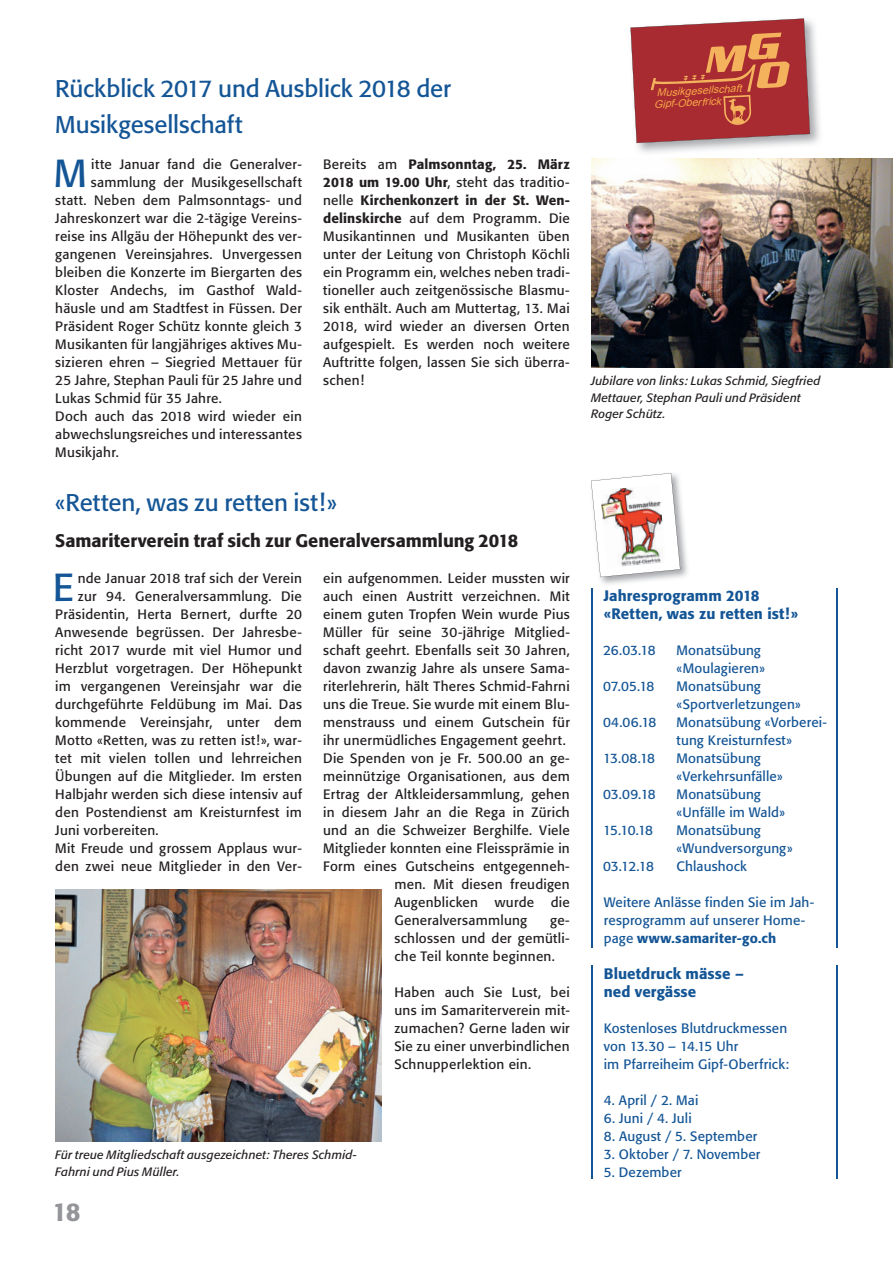
<style>
.page{position:relative;width:893px;height:1263px;background:#fff}
.page>*{position:absolute;margin:0;border:0;box-sizing:border-box;transform-origin:0 0}
.t1{font:38.7px "Formata";color:#145596}
.t2{font:500 25.5px "Formata";color:#939598}
.t3{font:24px/36px "Formata";color:#145596}
.t4{font:500 18px "Formata";color:#231f20}
.t5{font:500 15px/18px "Formata";letter-spacing:.005em;color:#145596}
.t6{font:13.5px/18px "Formata";letter-spacing:.02em;color:#231f20;text-align:justify}
.t7{font:13.5px/18px "Formata";letter-spacing:.01em;color:#145596}
.t8{font:italic 12px/16.5px "Formata";letter-spacing:.015em;color:#231f20}
.t9{font:italic 10.35px/11.6px "Arial";color:#f8a649;scale:1.04 1}
.s1{font-weight:500}
</style>
<div class="page">
<img style="left:636px;top:18px;width:184px;height:135px">
<svg style="left:630px;top:19px;width:180px;height:124px;background:#b54d47"></svg>
<img style="left:591px;top:158px;width:302px;height:209px">
<img style="left:600px;top:493px;width:88px;height:91px">
<svg style="left:591px;top:473px;width:89px;height:104px"></svg>
<img style="left:600px;top:485px;width:66px;height:83px">
<img style="left:55px;top:889px;width:327px;height:252px">
<hr style="left:591px;top:588px;width:2px;height:360px;background:#145596">
<hr style="left:836px;top:588px;width:2px;height:360px;background:#145596">
<hr style="left:591px;top:965px;width:2px;height:213px;background:#145596">
<hr style="left:836px;top:965px;width:2px;height:213px;background:#145596">
<h3 class="t3" style="left:55px;top:71px;width:397px">Rückblick 2017 und Ausblick 2018 der<br>Musikgesellschaft</h3>
<p class="t6" style="left:91px;top:155px;width:212px">itte Januar fand die Generalver-</p>
<p class="t6" style="left:91px;top:173px;width:213px">sammlung der Musikgesellschaft</p>
<p class="t6" style="left:55px;top:191px;width:248px">statt. Neben dem Palmsonntags- und</p>
<p class="t6" style="left:55px;top:209px;width:248px">Jahreskonzert war die 2-tägige Vereins-</p>
<p class="t6" style="left:55px;top:227px;width:248px">reise ins Allgäu der Höhepunkt des ver-</p>
<p class="t6" style="left:55px;top:245px;width:248px">gangenen Vereinsjahres. Unvergessen</p>
<p class="t6" style="left:55px;top:263px;width:248px">bleiben die Konzerte im Biergarten des</p>
<p class="t6" style="left:55px;top:281px;width:248px">Kloster Andechs, im Gasthof Wald-</p>
<p class="t6" style="left:55px;top:299px;width:248px">häusle und am Stadtfest in Füssen. Der</p>
<p class="t6" style="left:55px;top:317px;width:248px">Präsident Roger Schütz konnte gleich 3</p>
<p class="t6" style="left:55px;top:335px;width:248px">Musikanten für langjähriges aktives Mu-</p>
<p class="t6" style="left:55px;top:353px;width:248px">sizieren ehren – Siegried Mettauer für</p>
<p class="t6" style="left:55px;top:371px;width:248px">25 Jahre, Stephan Pauli für 25 Jahre und</p>
<p class="t6" style="left:55px;top:389px;width:168px">Lukas Schmid für 35 Jahre.</p>
<p class="t6" style="left:55px;top:407px;width:248px">Doch auch das 2018 wird wieder ein</p>
<p class="t6" style="left:55px;top:425px;width:248px">abwechslungsreiches und interessantes</p>
<p class="t6" style="left:55px;top:443px;width:65px">Musikjahr.</p>
<p class="t6" style="left:323px;top:155px;width:248px">Bereits am <span class="s1">Palmsonntag, 25. März 2018 um 19.00 Uhr</span>, steht das traditio&shy;nelle <span class="s1">Kirchenkonzert in der St. Wen&shy;delinskirche</span> auf dem Programm. Die Musikantinnen und Musikanten üben unter der Leitung von Christoph Köchli ein Programm ein, welches neben tradi&shy;tioneller auch zeitgenössische Blasmu&shy;sik enthält. Auch am Muttertag, 13. Mai 2018, wird wieder an diversen Orten aufgespielt. Es werden noch weitere Auftritte folgen, lassen Sie sich überra&shy;schen!</p>
<h1 class="t1" style="left:54px;top:150px;width:35px">M</h1>
<h3 class="t3" style="left:55px;top:485px;width:283px">«Retten, was zu retten ist!»</h3>
<h3 class="t4" style="left:55px;top:530px;width:465px">Samariterverein traf sich zur Generalversammlung 2018</h3>
<p class="t6" style="left:78px;top:569px;width:226px">nde Januar 2018 traf sich der Verein</p>
<p class="t6" style="left:78px;top:587px;width:226px">zur 94. Generalversammlung. Die</p>
<p class="t6" style="left:55px;top:605px;width:248px">Präsidentin, Herta Bernert, durfte 20</p>
<p class="t6" style="left:55px;top:623px;width:248px">Anwesende begrüssen. Der Jahresbe-</p>
<p class="t6" style="left:55px;top:641px;width:248px">richt 2017 wurde mit viel Humor und</p>
<p class="t6" style="left:55px;top:659px;width:248px">Herzblut vorgetragen. Der Höhepunkt</p>
<p class="t6" style="left:55px;top:677px;width:248px">im vergangenen Vereinsjahr war die</p>
<p class="t6" style="left:55px;top:695px;width:248px">durchgeführte Feldübung im Mai. Das</p>
<p class="t6" style="left:55px;top:713px;width:248px">kommende Vereinsjahr, unter dem</p>
<p class="t6" style="left:55px;top:731px;width:248px">Motto «Retten, was zu retten ist!», war-</p>
<p class="t6" style="left:55px;top:749px;width:248px">tet mit vielen tollen und lehrreichen</p>
<p class="t6" style="left:55px;top:767px;width:248px">Übungen auf die Mitglieder. Im ersten</p>
<p class="t6" style="left:55px;top:785px;width:248px">Halbjahr werden sich diese intensiv auf</p>
<p class="t6" style="left:55px;top:803px;width:248px">den Postendienst am Kreisturnfest im</p>
<p class="t6" style="left:55px;top:821px;width:105px">Juni vorbereiten.</p>
<p class="t6" style="left:55px;top:839px;width:248px">Mit Freude und grossem Applaus wur-</p>
<p class="t6" style="left:55px;top:857px;width:248px">den zwei neue Mitglieder in den Ver-</p>
<h1 class="t1" style="left:53px;top:564px;width:23px">E</h1>
<p class="t6" style="left:323px;top:569px;width:248px">ein aufgenommen. Leider mussten wir</p>
<p class="t6" style="left:323px;top:587px;width:248px">auch einen Austritt verzeichnen. Mit</p>
<p class="t6" style="left:323px;top:605px;width:248px">einem guten Tropfen Wein wurde Pius</p>
<p class="t6" style="left:323px;top:623px;width:248px">Müller für seine 30-jährige Mitglied-</p>
<p class="t6" style="left:323px;top:641px;width:248px">schaft geehrt. Ebenfalls seit 30 Jahren,</p>
<p class="t6" style="left:323px;top:659px;width:248px">davon zwanzig Jahre als unsere Sama-</p>
<p class="t6" style="left:323px;top:677px;width:248px">riterlehrerin, hält Theres Schmid-Fahrni</p>
<p class="t6" style="left:323px;top:695px;width:248px">uns die Treue. Sie wurde mit einem Blu-</p>
<p class="t6" style="left:323px;top:713px;width:248px">menstrauss und einem Gutschein für</p>
<p class="t6" style="left:323px;top:731px;width:244px">ihr unermüdliches Engagement geehrt.</p>
<p class="t6" style="left:323px;top:749px;width:248px">Die Spenden von je Fr. 500.00 an ge-</p>
<p class="t6" style="left:323px;top:767px;width:248px">meinnützige Organisationen, aus dem</p>
<p class="t6" style="left:323px;top:785px;width:248px">Ertrag der Altkleidersammlung, gehen</p>
<p class="t6" style="left:323px;top:803px;width:248px">in diesem Jahr an die Rega in Zürich</p>
<p class="t6" style="left:323px;top:821px;width:248px">und an die Schweizer Berghilfe. Viele</p>
<p class="t6" style="left:323px;top:839px;width:248px">Mitglieder konnten eine Fleissprämie in</p>
<p class="t6" style="left:323px;top:857px;width:248px">Form eines Gutscheins entgegenneh-</p>
<p class="t6" style="left:394px;top:875px;width:177px">men. Mit diesen freudigen</p>
<p class="t6" style="left:394px;top:893px;width:177px">Augenblicken wurde die</p>
<p class="t6" style="left:394px;top:911px;width:134px">Generalversammlung</p>
<p class="t6" style="left:394px;top:911px;width:177px;text-indent:156px">ge&shy;schlossen und der gemütli&shy;che Teil konnte beginnen.</p>
<p class="t6" style="left:394px;top:983px;width:177px">Haben auch Sie Lust, bei uns im Samariterverein mit&shy;zumachen? Gerne laden wir Sie zu einer unverbindlichen Schnupperlektion ein.</p>
<p class="t8" style="left:55px;top:1147px;width:303px">Für treue Mitgliedschaft ausgezeichnet: Theres Schmid-<br>Fahrni und Pius Müller.</p>
<h2 class="t2" style="left:53px;top:1196px;width:30px">18</h2>
<p class="t9" style="left:653px;top:87px;width:86px;text-indent:3px;rotate:-3deg">Musikgesellschaft<br>Gipf-Oberfrick</p>
<p class="t8" style="left:591px;top:373px;width:231px">Jubilare von links: Lukas Schmid, Siegfried<br>Mettauer, Stephan Pauli und Präsident<br>Roger Schütz.</p>
<p class="t5" style="left:604px;top:587px;width:196px">Jahresprogramm 2018 «Retten, was zu retten ist!»</p>
<p class="t7" style="left:603px;top:641px;width:54px">26.03.18</p>
<p class="t7" style="left:677px;top:641px;width:90px">Monatsübung «Moulagieren»</p>
<p class="t7" style="left:603px;top:677px;width:53px">07.05.18</p>
<p class="t7" style="left:677px;top:677px;width:126px">Monatsübung «Sportverletzungen»</p>
<p class="t7" style="left:603px;top:713px;width:55px">04.06.18</p>
<p class="t7" style="left:677px;top:713px;width:152px">Monatsübung «Vorberei&shy;tung Kreisturnfest»</p>
<p class="t7" style="left:603px;top:749px;width:54px">13.08.18</p>
<p class="t7" style="left:677px;top:749px;width:108px">Monatsübung «Verkehrsunfälle»</p>
<p class="t7" style="left:603px;top:785px;width:54px">03.09.18</p>
<p class="t7" style="left:677px;top:785px;width:110px">Monatsübung «Unfälle im Wald»</p>
<p class="t7" style="left:603px;top:821px;width:52px">15.10.18</p>
<p class="t7" style="left:677px;top:821px;width:118px">Monatsübung «Wundversorgung»</p>
<p class="t7" style="left:603px;top:857px;width:52px">03.12.18</p>
<p class="t7" style="left:677px;top:857px;width:72px">Chlaushock</p>
<p class="t7" style="left:604px;top:893px;width:212px">Weitere Anlässe finden Sie im Jah&shy;resprogramm auf unserer Home&shy;page <span class="s1">www.samariter-go.ch</span></p>
<p class="t5" style="left:604px;top:965px;width:141px">Bluetdruck mässe – ned vergässe</p>
<p class="t7" style="left:604px;top:1019px;width:187px">Kostenloses Blutdruckmessen von 13.30 – 14.15 Uhr<br>im Pfarreiheim Gipf-Oberfrick:</p>
<p class="t7" style="left:604px;top:1091px;width:96px">4. April / 2. Mai</p>
<p class="t7" style="left:604px;top:1109px;width:89px">6. Juni / 4. Juli</p>
<p class="t7" style="left:604px;top:1127px;width:155px">8. August / 5. September</p>
<p class="t7" style="left:604px;top:1145px;width:158px">3. Oktober / 7. November</p>
<p class="t7" style="left:604px;top:1163px;width:79px">5. Dezember</p>
</div>
